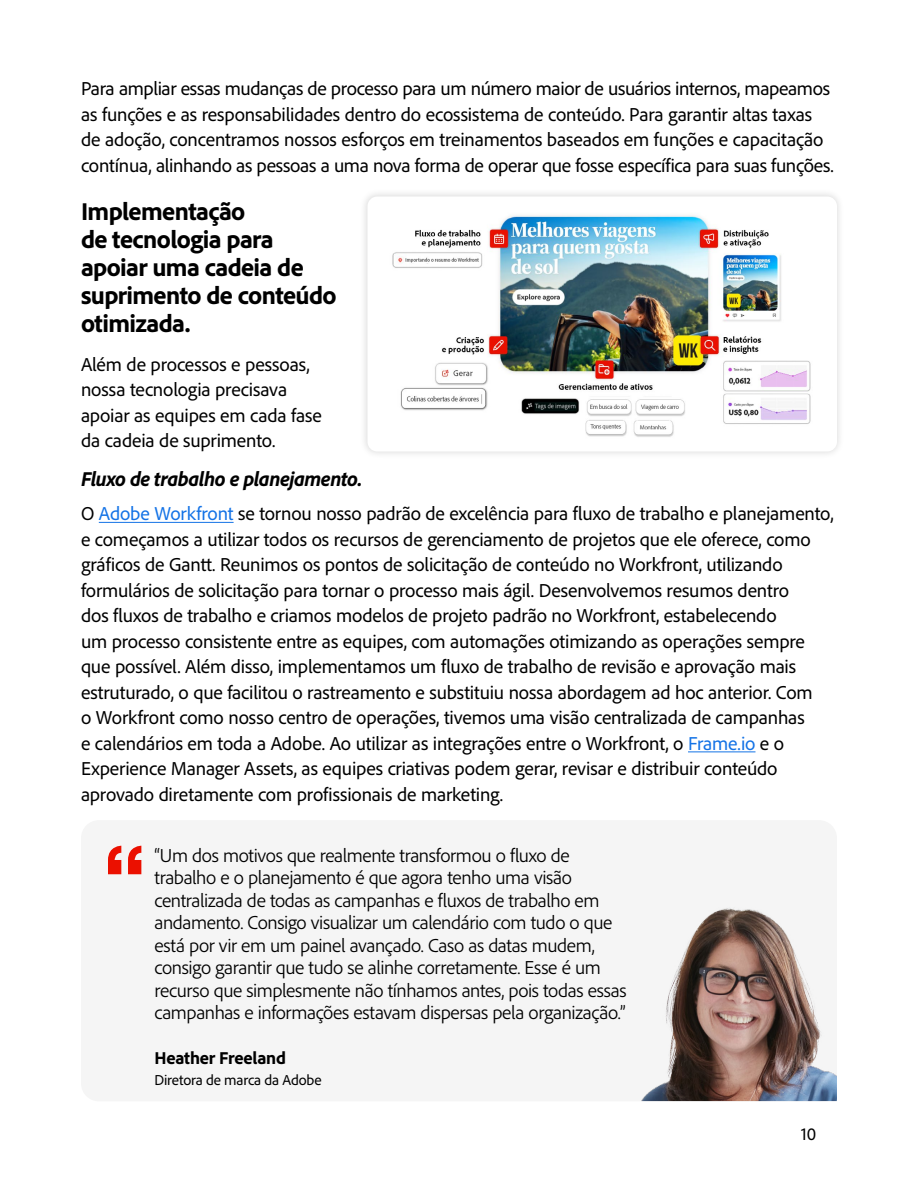
<style>
.page{position:relative;width:918px;height:1188px;background:#fff}
.page>*{position:absolute;margin:0;border:0;box-sizing:border-box;transform-origin:0 0}
.t1{font:800 25.5px/28px "Adobe Clean";letter-spacing:-.025em;color:#000}
.t2{font:italic 800 21px "Adobe Clean";letter-spacing:-.025em;color:#000}
.t3{font:19.5px/25.5px "Adobe Clean";letter-spacing:-.01em;color:#000}
.t4{font:300 19.5px/22.5px "Adobe Clean";letter-spacing:-.02em;color:#000}
.t5{font:800 18px "Adobe Clean";letter-spacing:-.01em;color:#000}
.t6{font:18px "Adobe Clean";color:#000}
.t7{font:15px "Adobe Clean";letter-spacing:-.01em;color:#000}
.s1{color:#1473e6}
</style>
<div class="page">
<div style="left:81px;top:820px;width:756px;height:281px;background:#f5f5f5;border-radius:18px"></div>
<svg style="left:108px;top:846px;width:33px;height:28px"></svg>
<img style="left:641px;top:908px;width:196px;height:193px">
<hr style="left:99px;top:522px;width:135px;height:1px;background:#1473e6">
<hr style="left:688px;top:751px;width:67px;height:1px;background:#1473e6">
<div style="left:359px;top:188px;width:486px;height:272px;background:#000;opacity:.15"></div>
<div style="left:367px;top:196px;width:470px;height:256px;background:#fff;border-radius:10px"></div>
<img style="left:392px;top:215px;width:419px;height:222px">
<p class="t3" style="left:81px;top:75px;width:754px">Para ampliar essas mudanças de processo para um número maior de usuários internos, mapeamos as funções e as responsabilidades dentro do ecossistema de conteúdo. Para garantir altas taxas de adoção, concentramos nossos esforços em treinamentos baseados em funções e capacitação contínua, alinhando as pessoas a uma nova forma de operar que fosse específica para suas funções.</p>
<h1 class="t1" style="left:81px;top:196px;width:257px">Implementação<br>de tecnologia para apoiar uma cadeia de suprimento de conteúdo otimizada.</h1>
<p class="t3" style="left:81px;top:351px;width:243px">Além de processos e pessoas, nossa tecnologia precisava apoiar as equipes em cada fase da cadeia de suprimento.</p>
<p class="t2" style="left:81px;top:465px;width:283px">Fluxo de trabalho e planejamento.</p>
<p class="t3" style="left:81px;top:501px;width:754px">O <span class="s1">Adobe Workfront</span> se tornou nosso padrão de excelência para fluxo de trabalho e planejamento, e começamos a utilizar todos os recursos de gerenciamento de projetos que ele oferece, como gráficos de Gantt. Reunimos os pontos de solicitação de conteúdo no Workfront, utilizando formulários de solicitação para tornar o processo mais ágil. Desenvolvemos resumos dentro<br>dos fluxos de trabalho e criamos modelos de projeto padrão no Workfront, estabelecendo<br>um processo consistente entre as equipes, com automações otimizando as operações sempre que possível. Além disso, implementamos um fluxo de trabalho de revisão e aprovação mais estruturado, o que facilitou o rastreamento e substituiu nossa abordagem ad hoc anterior. Com<br>o Workfront como nosso centro de operações, tivemos uma visão centralizada de campanhas<br>e calendários em toda a Adobe. Ao utilizar as integrações entre o Workfront, o <span class="s1">Frame.io</span> e o Experience Manager Assets, as equipes criativas podem gerar, revisar e distribuir conteúdo aprovado diretamente com profissionais de marketing.</p>
<p class="t4" style="left:154px;top:843px;width:474px">“Um dos motivos que realmente transformou o fluxo de trabalho e o planejamento é que agora tenho uma visão centralizada de todas as campanhas e fluxos de trabalho em andamento. Consigo visualizar um calendário com tudo o que está por vir em um painel avançado. Caso as datas mudem, consigo garantir que tudo se alinhe corretamente. Esse é um recurso que simplesmente não tínhamos antes, pois todas essas campanhas e informações estavam dispersas pela organização.”</p>
<p class="t5" style="left:154px;top:1046px;width:133px">Heather Freeland</p>
<p class="t7" style="left:154px;top:1070px;width:169px">Diretora de marca da Adobe</p>
<p class="t6" style="left:801px;top:1123px;width:17px">10</p>
</div>
